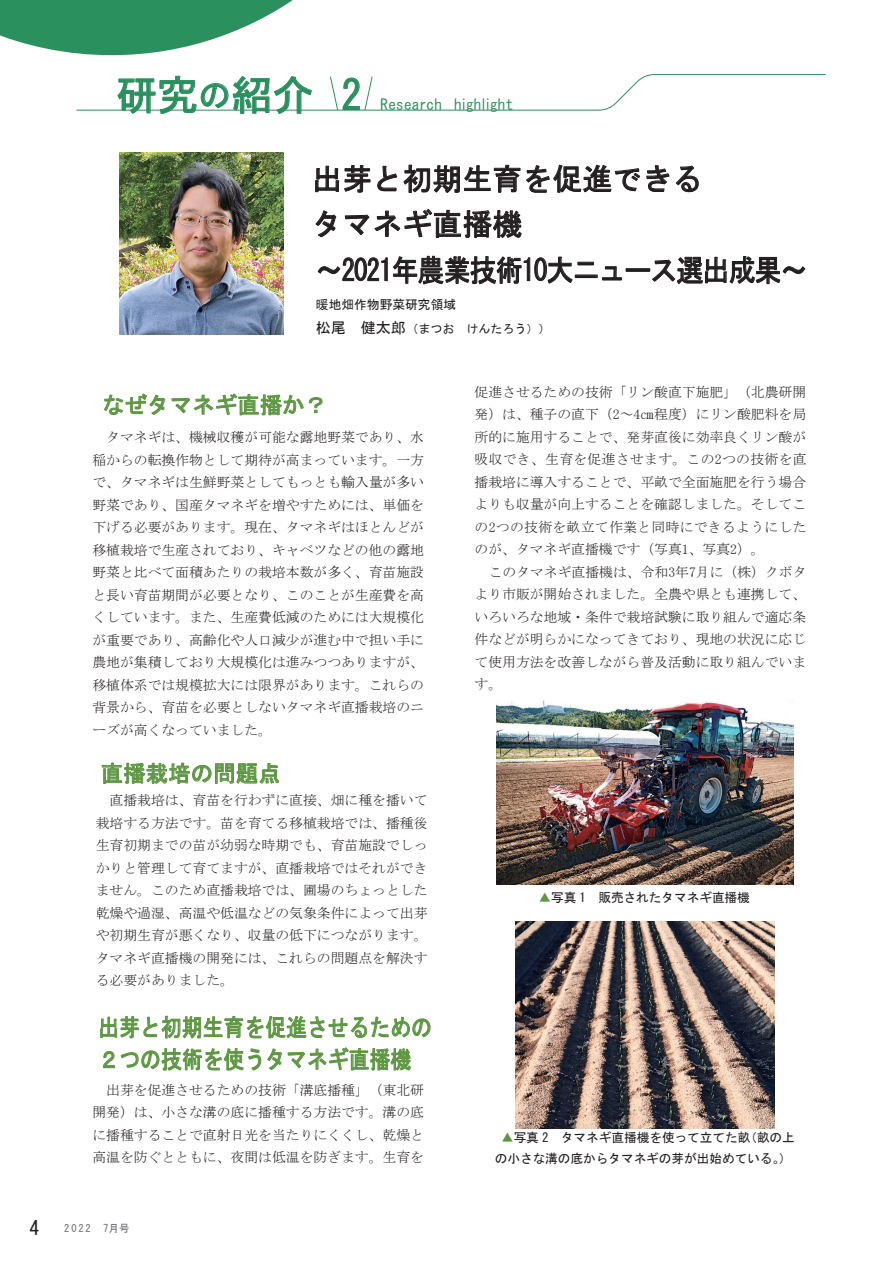
<style>
.page{position:relative;width:893px;height:1263px;background:#fff}
.page>*{position:absolute;margin:0;border:0;box-sizing:border-box;transform-origin:0 0}
.t1{font:41.4px "MS Gothic";color:#2a905e}
.t2{font:30px "MS Gothic";letter-spacing:-.04em;color:#231f20;scale:.9 1}
.t3{font:30px/45px "MS Gothic";color:#231f20}
.t4{font:24px/32px "MS Gothic";color:#5e9743;scale:.87 1}
.t5{font:22.5px "MS Gothic";color:#5e9743}
.t6{font:19.65px "MS Gothic";color:#231f20}
.t7{font:15px "MS Gothic";letter-spacing:.02em;color:#2a905e}
.t8{font:13.8px/22.5px "MS Mincho";color:#231f20;text-align:justify}
.t9{font:12.75px/20.2px "MS Gothic";letter-spacing:-.01em;color:#231f20;text-align:center}
.t10{font:12px "MS Gothic";color:#231f20}
.t11{font:10.5px "MS Gothic";letter-spacing:.18em;color:#6c6d70}
.s1{font-size:32.4px}
.s2{font-size:15px}
.s3{color:#5e9743}
</style>
<div class="page">
<svg style="left:0;top:0;width:293px;height:55px"></svg>
<svg style="left:76px;top:74px;width:750px;height:40px"></svg>
<svg style="left:315px;top:165px;width:55px;height:27px"></svg>
<svg style="left:377px;top:166px;width:20px;height:25px"></svg>
<svg style="left:403px;top:165px;width:117px;height:28px"></svg>
<svg style="left:526px;top:165px;width:114px;height:28px"></svg>
<svg style="left:646px;top:165px;width:24px;height:27px"></svg>
<svg style="left:676px;top:165px;width:23px;height:27px"></svg>
<svg style="left:315px;top:210px;width:21px;height:27px"></svg>
<svg style="left:345px;top:209px;width:177px;height:29px"></svg>
<svg style="left:104px;top:393px;width:61px;height:22px"></svg>
<svg style="left:172px;top:393px;width:150px;height:22px"></svg>
<svg style="left:100px;top:1016px;width:330px;height:23px"></svg>
<svg style="left:103px;top:1051px;width:12px;height:17px"></svg>
<svg style="left:121px;top:1048px;width:140px;height:22px"></svg>
<svg style="left:267px;top:1048px;width:15px;height:22px"></svg>
<svg style="left:288px;top:1047px;width:123px;height:23px"></svg>
<svg style="left:102px;top:763px;width:177px;height:21px"></svg>
<img style="left:515px;top:921px;width:260px;height:207px">
<img style="left:496px;top:700px;width:297px;height:184px">
<svg style="left:318px;top:256px;width:255px;height:28px"></svg>
<div style="left:575px;top:275px;width:22px;height:3px;border:1px solid #231f20"></div>
<svg style="left:602px;top:266px;width:20px;height:14px"></svg>
<div style="left:626px;top:268px;width:24px;height:3px;border:1px solid #231f20"></div>
<svg style="left:652px;top:256px;width:153px;height:29px"></svg>
<img style="left:120px;top:153px;width:164px;height:182px">
<h1 class="t1" style="left:116px;top:74px;width:248px">研究<span class="s1">の</span>紹介 2</h1>
<p class="t7" style="left:381px;top:97px;width:134px">Research highlight</p>
<h2 class="t3" style="left:312px;top:156px;width:392px">出芽と初期生育を促進できるタマネギ直播機</h2>
<h2 class="t2" style="left:316px;top:255px;width:548px">～2021年農業技術10大ニュース選出成果～</h2>
<p class="t9" style="left:316px;top:294px;width:142px">暖地畑作物野菜研究領域</p>
<p class="t10" style="left:316px;top:323px;width:236px"><span class="s2">松尾　健太郎</span>　　（まつお　けんたろう））</p>
<h3 class="t5" style="left:102px;top:394px;width:227px">なぜタマネギ直播か？</h3>
<p class="t8" style="left:92px;top:426px;width:333px">　タマネギは、機械収穫が可能な露地野菜であり、水稲からの転換作物として期待が高まっています。一方で、タマネギは生鮮野菜としてもっとも輸入量が多い野菜であり、国産タマネギを増やすためには、単価を下げる必要があります。現在、タマネギはほとんどが移植栽培で生産されており、キャベツなどの他の露地野菜と比べて面積あたりの栽培本数が多く、育苗施設と長い育苗期間が必要となり、このことが生産費を高くしています。また、生産費低減のためには大規模化が重要であり、高齢化や人口減少が進む中で担い手に農地が集積しており大規模化は進みつつありますが、移植体系では規模拡大には限界があります。これらの背景から、育苗を必要としないタマネギ直播栽培のニーズが高くなっていました。</p>
<h3 class="t5" style="left:101px;top:762px;width:182px">直播栽培の問題点</h3>
<p class="t8" style="left:96px;top:789px;width:333px">　直播栽培は、育苗を行わずに直接、畑に種を播いて栽培する方法です。苗を育てる移植栽培では、播種後生育初期までの苗が幼弱な時期でも、育苗施設でしっかりと管理して育てますが、直播栽培ではそれができません。このため直播栽培では、圃場のちょっとした乾燥や過湿、高温や低温などの気象条件によって出芽や初期生育が悪くなり、収量の低下につながります。タマネギ直播機の開発には、これらの問題点を解決する必要がありました。</p>
<h3 class="t4" style="left:98px;top:1011px;width:385px">出芽と初期生育を促進させるための<br>２つの技術を使うタマネギ直播機</h3>
<p class="t8" style="left:92px;top:1078px;width:333px">　出芽を促進させるための技術「溝底播種」（東北研開発）は、小さな溝の底に播種する方法です。溝の底に播種することで直射日光を当たりにくくし、乾燥と高温を防ぐとともに、夜間は低温を防ぎます。生育を</p>
<h3 class="t6" style="left:30px;top:1218px;width:11px">4</h3>
<p class="t11" style="left:64px;top:1223px;width:67px">2022　7月号</p>
<p class="t8" style="left:475px;top:381px;width:334px">促進させるための技術「リン酸直下施肥」（北農研開発）は、種子の直下（2～4㎝程度）にリン酸肥料を局所的に施用することで、発芽直後に効率良くリン酸が吸収でき、生育を促進させます。この2つの技術を直播栽培に導入することで、平畝で全面施肥を行う場合よりも収量が向上することを確認しました。そしてこの2つの技術を畝立て作業と同時にできるようにしたのが、タマネギ直播機です（写真1、写真2）。</p>
<p class="t8" style="left:475px;top:561px;width:333px;text-indent:14px">このタマネギ直播機は、令和3年7月に（株）クボタより市販が開始されました。全農や県とも連携して、いろいろな地域・条件で栽培試験に取り組んで適応条件などが明らかになってきており、現地の状況に応じて使用方法を改善しながら普及活動に取り組んでいます。</p>
<p class="t9" style="left:538px;top:887px;width:213px"><span class="s3">▲</span>写真 1　販売されたタマネギ直播機</p>
<p class="t9" style="left:495px;top:1127px;width:302px"><span class="s3">▲</span>写真 2　タマネギ直播機を使って立てた畝（畝の上の小さな溝の底からタマネギの芽が出始めている。）</p>
</div>
